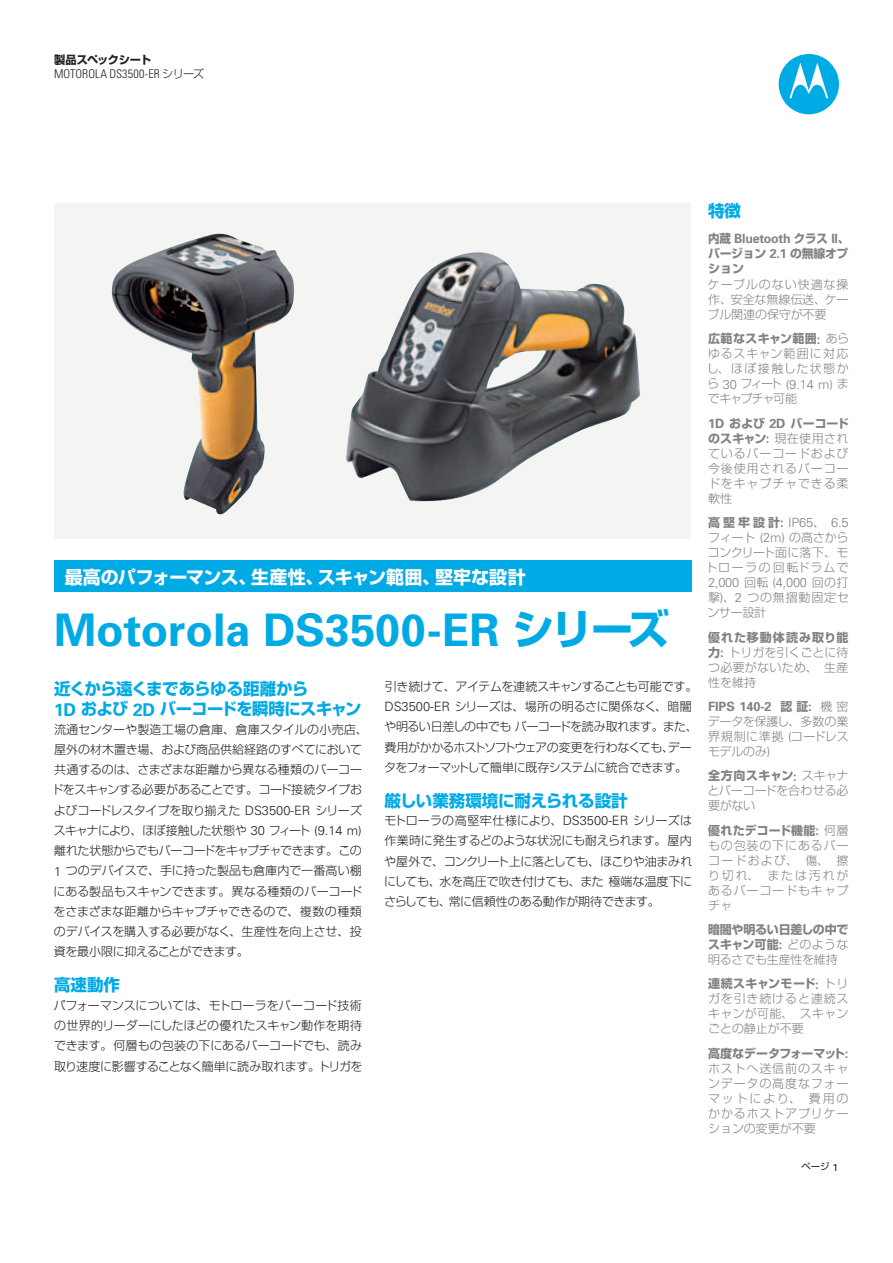
<style>
.page{position:relative;width:893px;height:1263px;background:#fff}
.page>*{position:absolute;margin:0;border:0;box-sizing:border-box;transform-origin:0 0}
.t1{font:700 45px "Univers";color:#00aae4}
.t2{font:700 18px "Shin Go Pro";letter-spacing:-.01em;color:#fff}
.t3{font:700 16.5px/20.2px "Shin Go Pro";letter-spacing:-.025em;color:#00aae4}
.t4{font:700 16.5px "Shin Go Pro";letter-spacing:-.005em;color:#00aae4}
.t5{font:300 12.9px "Univers";letter-spacing:-.015em;color:#808285}
.t6{font:700 12.9px "Univers";letter-spacing:-.02em;color:#808285;scale:.96 1}
.t7{font:700 12.9px "Univers";letter-spacing:-.02em;color:#808285}
.t8{font:300 12px/20.2px "Shin Go Pro";letter-spacing:-.025em;color:#231f20}
.t9{font:300 12px/15px "Shin Go Pro";letter-spacing:.07em;color:#808285;text-align:justify}
.t10{font:700 12px/15px "Shin Go Pro";letter-spacing:-.02em;color:#808285}
.t11{font:300 condensed 12px "Univers";letter-spacing:.01em;color:#231f20}
.t12{font:300 12px/24.3px "Shin Go Pro";letter-spacing:-.1em;color:#808285}
.t13{font:700 11.25px "Shin Go Pro";letter-spacing:-.05em;color:#231f20}
.t14{font:9.3px "Shin Go Pro";color:#231f20}
.s1{font-family:"Shin Go Pro";font-stretch:normal;font-size:11.25px}
.s2{font-family:"Shin Go Pro";font-size:42px}
.s3{font-family:"Univers";font-size:17.7px}
.s4{font-family:"Univers";font-size:12.9px}
.s5{font-family:"Shin Go Pro";font-size:12px}
.s6{font-weight:700}
.s7{font-family:"Univers";font-weight:700;font-size:12.9px}
.s8{font-family:"Shin Go Pro";font-weight:700;font-size:12px}
.s9{font-family:"Shin Go Pro";font-weight:300;font-size:12px}
.s10{font-weight:300}
.s11{font-family:"Univers";font-size:10.05px}
</style>
<div class="page">
<div style="left:54px;top:560px;width:638px;height:31px;background:#00aae4"></div>
<div style="left:779px;top:54px;width:60px;height:60px;background:#00aae4;border-radius:50%"></div>
<svg style="left:789px;top:63px;width:39px;height:35px"></svg>
<div style="left:54px;top:203px;width:636px;height:335px;background:#f4f4f3"></div>
<img style="left:111px;top:234px;width:184px;height:281px">
<img style="left:346px;top:252px;width:294px;height:250px">
<p class="t13" style="left:54px;top:51px;width:99px">製品スペックシート</p>
<p class="t11" style="left:54px;top:67px;width:151px">MOTOROLA DS3500-ER <span class="s1">シリーズ</span></p>
<h2 class="t2" style="left:65px;top:563px;width:462px">最高のパフォーマンス、生産性、スキャン範囲、堅牢な設計</h2>
<h1 class="t1" style="left:54px;top:601px;width:617px">Motorola DS3500-ER <span class="s2">シリーズ</span></h1>
<h3 class="t3" style="left:54px;top:677px;width:309px">近くから遠くまであらゆる距離から<br><span class="s3">1D</span> および <span class="s3">2D</span> バーコードを瞬時にスキャン</h3>
<p class="t8" style="left:51px;top:717px;width:318px">流通センターや製造工場の倉庫、倉庫スタイルの小売店、屋外の材木置き場、および商品供給経路のすべてにおいて共通するのは、さまざまな距離から異なる種類のバーコードをスキャンする必要があることです。コード接続タイプおよびコードレスタイプを取り揃えた <span class="s4">DS3500-ER</span> シリーズスキャナにより、ほぼ接触した状態や <span class="s4">30</span> フィート <span class="s4">(9.14 m)</span>離れた状態からでもバーコードをキャプチャできます。この<br><span class="s4">1</span> つのデバイスで、手に持った製品も倉庫内で一番高い棚にある製品もスキャンできます。異なる種類のバーコードをさまざまな距離からキャプチャできるので、複数の種類のデバイスを購入する必要がなく、生産性を向上させ、投資を最小限に抑えることができます。</p>
<h3 class="t3" style="left:54px;top:973px;width:67px">高速動作</h3>
<p class="t8" style="left:54px;top:993px;width:310px;text-align:justify">パフォーマンスについては、モトローラをバーコード技術の世界的リーダーにしたほどの優れたスキャン動作を期待できます。何層もの包装の下にあるバーコードでも、読み取り速度に影響することなく簡単に読み取れます。トリガを</p>
<p class="t8" style="left:384px;top:675px;width:315px">引き続けて、アイテムを連続スキャンすることも可能です。<br><span class="s4">DS3500-ER</span> シリーズは、場所の明るさに関係なく、暗闇や明るい日差しの中でもバーコードを読み取れます。また、費用がかかるホストソフトウェアの変更を行わなくても、データをフォーマットして簡単に既存システムに統合できます。</p>
<h3 class="t4" style="left:384px;top:787px;width:245px">厳しい業務環境に耐えられる設計</h3>
<p class="t8" style="left:384px;top:809px;width:310px;text-align:justify">モトローラの高堅牢仕様により、<span class="s4">DS3500-ER</span> シリーズは作業時に発生するどのような状況にも耐えられます。屋内や屋外で、コンクリート上に落としても、ほこりや油まみれにしても、水を高圧で吹き付けても、また極端な温度下にさらしても、常に信頼性のある動作が期待できます。</p>
<h3 class="t3" style="left:708px;top:199px;width:34px">特徴</h3>
<p class="t6" style="left:708px;top:230px;width:148px"><span class="s5">内蔵</span> Bluetooth <span class="s5">クラス</span> II<span class="s5">、</span></p>
<p class="t10" style="left:708px;top:245px;width:142px">バージョン <span class="s4">2.1</span> の無線オプション</p>
<p class="t9" style="left:708px;top:276px;width:142px">ケーブルのない快適な操作、安全な無線伝送、ケーブル関連の保守が不要</p>
<p class="t9" style="left:707px;top:330px;width:144px"><span class="s6">広範なスキャン範囲</span><span class="s7">:</span> あらゆるスキャン範囲に対応し、ほぼ接触した状態か</p>
<p class="t5" style="left:707px;top:376px;width:143px"><span class="s5">ら</span> 30 <span class="s5">フィート</span> (9.14 m) <span class="s5">ま</span></p>
<p class="t12" style="left:708px;top:385px;width:142px">でキャプチャ可能<br><span class="s7">1D</span> <span class="s6">および</span> <span class="s7">2D</span> <span class="s6">バーコード</span></p>
<p class="t9" style="left:708px;top:429px;width:142px"><span class="s6">のスキャン</span><span class="s7">:</span> 現在使用されているバーコードおよび今後使用されるバーコードをキャプチャできる柔軟性</p>
<p class="t5" style="left:708px;top:515px;width:142px"><span class="s8">高堅牢設計</span><span class="s6">:</span> IP65<span class="s5">、</span> 6.5</p>
<p class="t9" style="left:705px;top:529px;width:145px">フィート <span class="s4">(2m)</span> の高さからコンクリート面に落下、モトローラの回転ドラムで</p>
<p class="t5" style="left:708px;top:575px;width:142px">2,000 <span class="s5">回転</span> (4,000 <span class="s5">回の打</span></p>
<p class="t9" style="left:708px;top:589px;width:143px">撃<span class="s4">)</span>、<span class="s4">2</span> つの無摺動固定センサー設計</p>
<p class="t9" style="left:708px;top:628px;width:142px"><span class="s6">優れた移動体読み取り能力</span><span class="s7">:</span> トリガを引くごとに待つ必要がないため、生産性を維持</p>
<p class="t7" style="left:708px;top:698px;width:142px">FIPS 140-2 <span class="s5">認証</span>: <span class="s9">機密</span></p>
<p class="t9" style="left:708px;top:712px;width:143px">データを保護し、多数の業界規制に準拠 <span class="s4">(</span>コードレスモデルのみ<span class="s4">)</span></p>
<p class="t9" style="left:707px;top:767px;width:143px"><span class="s6">全方向スキャン</span><span class="s7">:</span> スキャナとバーコードを合わせる必要がない</p>
<p class="t9" style="left:708px;top:821px;width:142px"><span class="s6">優れたデコード機能</span><span class="s7">:</span> 何層もの包装の下にあるバーコードおよび、 傷、 擦り切れ、 または汚れがあるバーコードもキャプチャ</p>
<p class="t10" style="left:708px;top:921px;width:142px;text-align:justify">暗闇や明るい日差しの中でスキャン可能<span class="s4">:</span> <span class="s10">どのような明るさでも生産性を維持</span></p>
<p class="t9" style="left:708px;top:975px;width:142px"><span class="s6">連続スキャンモード</span><span class="s7">:</span> トリガを引き続けると連続スキャンが可能、スキャンごとの静止が不要</p>
<p class="t9" style="left:708px;top:1044px;width:142px"><span class="s6">高度なデータフォーマット</span><span class="s7">:</span>ホストへ送信前のスキャンデータの高度なフォーマットにより、 費用のかかるホストアプリケーションの変更が不要</p>
<p class="t14" style="left:802px;top:1159px;width:38px">ページ <span class="s11">1</span></p>
</div>
